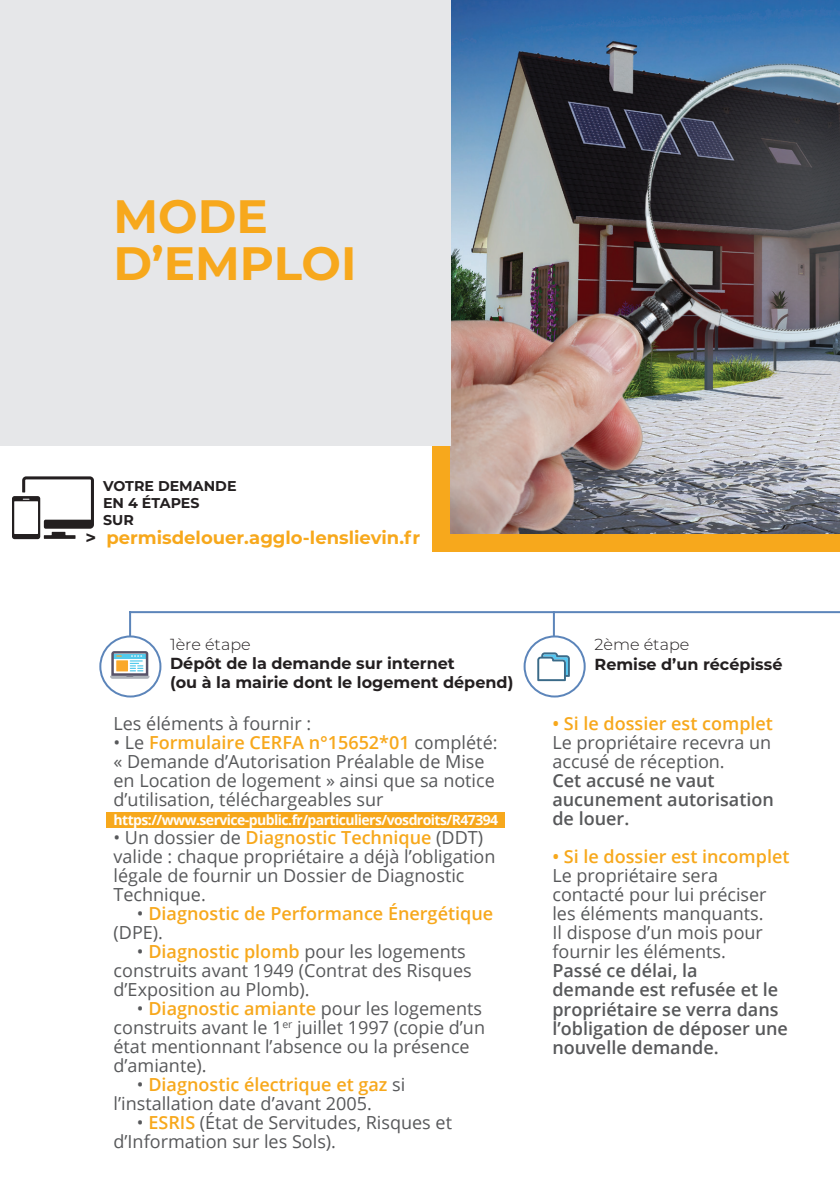
<style>
.page{position:relative;width:840px;height:1191px;background:#fff}
.page>*{position:absolute;margin:0;border:0;box-sizing:border-box;transform-origin:0 0}
.t1{font:700 46.8px/46.8px "Montserrat";color:#f7a81c}
.t2{font:18px/19px "Open Sans";color:#57585a}
.t3{font:600 18px/19px "Open Sans";color:#57585a}
.t4{font:600 18px/19px "Open Sans";color:#f7a81c}
.t5{font:700 18px "Montserrat";color:#f7a81c}
.t6{font:700 16px/19.2px "Montserrat";color:#231f20}
.t7{font:300 16px "Montserrat";color:#231f20}
.t8{font:700 14.2px/17px "Montserrat";color:#231f20}
.t9{font:700 14px "Open Sans";letter-spacing:-.04em;color:#fff}
.s1{color:#231f20}
.s2{font-weight:600;color:#f7a81c}
.s3{font-weight:400;color:#57585a}
</style>
<div class="page">
<img style="left:450px;top:0;width:389px;height:534px">
<div style="left:432px;top:445px;width:18px;height:107px;background:#f7a81c"></div>
<div style="left:0;top:0;width:450px;height:445px;background:#e6e7e9"></div>
<div style="left:432px;top:534px;width:407px;height:18px;background:#f7a81c"></div>
<div style="left:99px;top:635px;width:62px;height:62px;border:2px solid #5c85ba;border-radius:50%"></div>
<div style="left:523px;top:635px;width:62px;height:62px;border:2px solid #5c85ba;border-radius:50%"></div>
<hr style="left:129px;top:611px;width:2px;height:25px;background:#5c85ba">
<hr style="left:552px;top:611px;width:2px;height:25px;background:#5c85ba">
<hr style="left:129px;top:611px;width:710px;height:2px;background:#5c85ba">
<div style="left:107px;top:812px;width:398px;height:16px;background:#f7a81c"></div>
<svg style="left:110px;top:651px;width:39px;height:28px"></svg>
<svg style="left:537px;top:652px;width:32px;height:29px"></svg>
<svg style="left:12px;top:476px;width:82px;height:63px"></svg>
<h1 class="t1" style="left:113px;top:191px;width:244px">MODE<br>D’EMPLOI</h1>
<p class="t8" style="left:103px;top:477px;width:135px">VOTRE DEMANDE<br>EN 4 ÉTAPES<br>SUR</p>
<p class="t5" style="left:85px;top:525px;width:336px"><span class="s1">&gt;</span> permisdelouer.agglo-lenslievin.fr</p>
<p class="t7" style="left:170px;top:633px;width:82px">1ère étape</p>
<p class="t6" style="left:170px;top:652px;width:344px">Dépôt de la demande sur internet<br>(ou à la mairie dont le logement dépend)</p>
<p class="t2" style="left:113px;top:713px;width:199px">Les éléments à fournir :</p>
<p class="t2" style="left:113px;top:732px;width:385px">• Le <span class="s2">Formulaire CERFA n°15652*01</span> complété: « Demande d’Autorisation Préalable de Mise en Location de logement » ainsi que sa notice d’utilisation, téléchargeables sur</p>
<p class="t9" style="left:113px;top:810px;width:386px">https://www.service-public.fr/particuliers/vosdroits/R47394</p>
<p class="t2" style="left:113px;top:827px;width:383px">• Un dossier de <span class="s2">Diagnostic Technique</span> (DDT) valide : chaque propriétaire a déjà l’obligation légale de fournir un Dossier de Diagnostic Technique.</p>
<p class="t4" style="left:113px;top:904px;width:381px;text-indent:23px"><span class="s3">•</span> Diagnostic de Performance Énergétique <span class="s3">(DPE).</span></p>
<p class="t2" style="left:113px;top:942px;width:359px;text-indent:23px">• <span class="s2">Diagnostic plomb</span> pour les logements construits avant 1949 (Contrat des Risques d’Exposition au Plomb).</p>
<p class="t2" style="left:113px;top:999px;width:373px;text-indent:23px">• <span class="s2">Diagnostic amiante</span> pour les logements construits avant le 1<sup>er</sup> juillet 1997 (copie d’un état mentionnant l’absence ou la présence d’amiante).</p>
<p class="t2" style="left:113px;top:1075px;width:293px;text-indent:23px">• <span class="s2">Diagnostic électrique et gaz</span> si l’installation date d’avant 2005.</p>
<p class="t2" style="left:113px;top:1113px;width:340px;text-indent:23px">• <span class="s2">ESRIS</span> (État de Servitudes, Risques et d’Information sur les Sols).</p>
<p class="t7" style="left:594px;top:634px;width:96px">2ème étape</p>
<p class="t6" style="left:594px;top:653px;width:189px">Remise d’un récépissé</p>
<p class="t4" style="left:552px;top:714px;width:222px">• Si le dossier est complet</p>
<p class="t2" style="left:552px;top:733px;width:220px">Le propriétaire recevra un accusé de réception.</p>
<p class="t3" style="left:552px;top:771px;width:223px">Cet accusé ne vaut aucunement autorisation de louer.</p>
<p class="t4" style="left:552px;top:847px;width:238px">• Si le dossier est incomplet</p>
<p class="t2" style="left:552px;top:866px;width:216px">Le propriétaire sera contacté pour lui préciser les éléments manquants.<br>Il dispose d’un mois pour fournir les éléments.</p>
<p class="t3" style="left:552px;top:961px;width:237px">Passé ce délai, la<br>demande est refusée et le propriétaire se verra dans l’obligation de déposer une nouvelle demande.</p>
</div>
